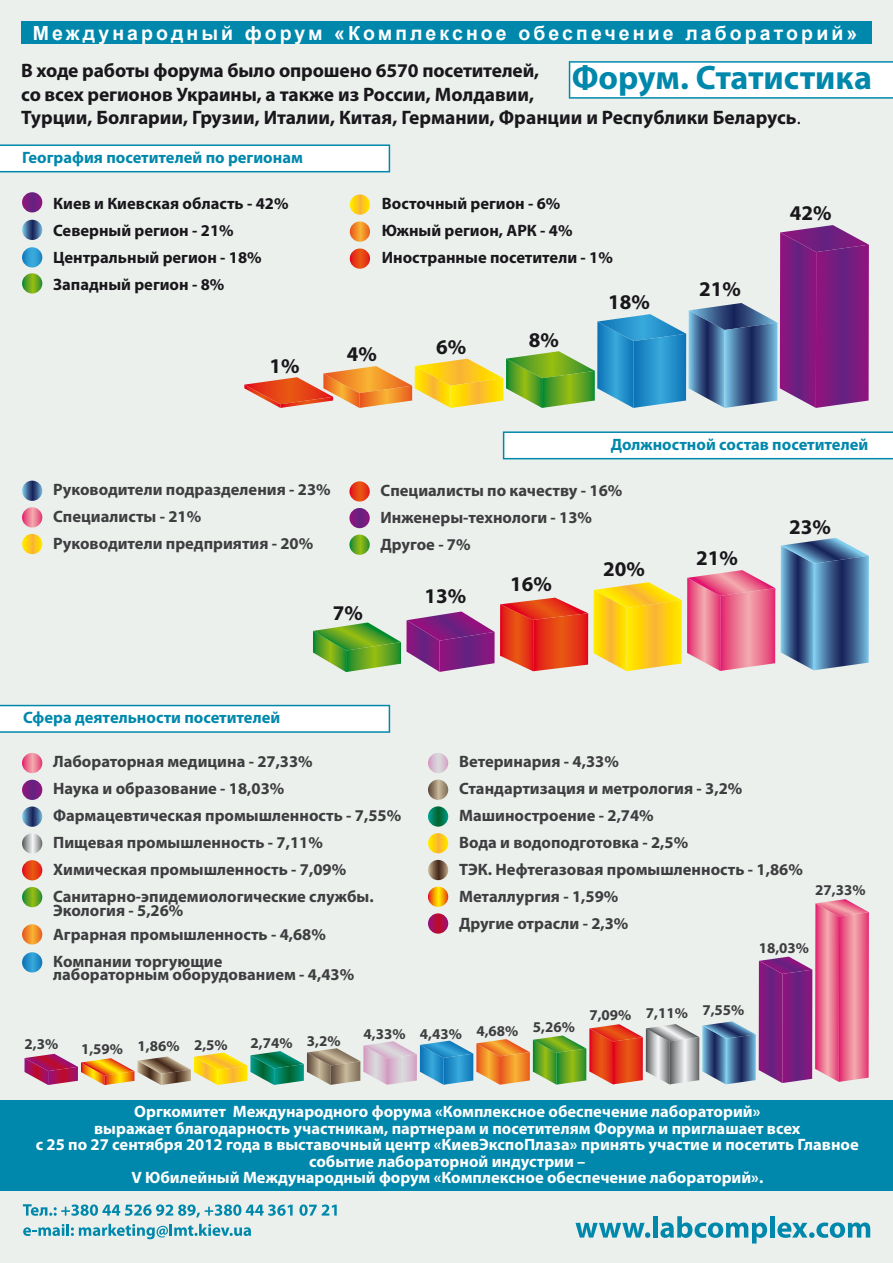
<style>
.page{position:relative;width:893px;height:1263px;background:#ebf0ec}
.page>*{position:absolute;margin:0;border:0;box-sizing:border-box;transform-origin:0 0}
.t1{font:700 34.05px "Myriad Pro";letter-spacing:-.005em;color:#0088ac}
.t2{font:700 21px "Myriad Pro";color:#1a171c}
.t3{font:700 19.5px/23.4px "Myriad Pro";letter-spacing:-.005em;color:#1a171c}
.t4{font:700 19.5px "Arial";letter-spacing:.16em;color:#fff}
.t5{font:700 16.5px/27px "Myriad Pro";color:#3e3d40}
.t6{font:700 16.5px/16.5px "Myriad Pro";color:#fff;text-align:center}
.t7{font:700 16.5px/27px "Myriad Pro";color:#1a171c}
.t8{font:700 16.5px "Myriad Pro";color:#0088ac}
.t9{font:700 15px "Myriad Pro";color:#3e3d40}
.s1{font-weight:400}
</style>
<div class="page">
<div style="left:21px;top:21px;width:851px;height:22px;background:#0088ac"></div>
<svg style="left:569px;top:61px;width:324px;height:38px;background:#e8f4f7"></svg>
<svg style="left:503px;top:431px;width:390px;height:28px;background:#e6f3f6"></svg>
<svg style="left:0;top:705px;width:390px;height:28px;background:#e4f2f6"></svg>
<svg style="left:22px;top:753px;width:20px;height:20px"></svg>
<svg style="left:22px;top:780px;width:20px;height:20px"></svg>
<svg style="left:22px;top:806px;width:20px;height:21px"></svg>
<svg style="left:22px;top:833px;width:20px;height:20px"></svg>
<svg style="left:22px;top:860px;width:20px;height:20px"></svg>
<svg style="left:22px;top:887px;width:20px;height:20px"></svg>
<svg style="left:22px;top:924px;width:20px;height:20px"></svg>
<svg style="left:781px;top:538px;width:88px;height:132px;background:#557ba3"></svg>
<svg style="left:594px;top:570px;width:181px;height:101px"></svg>
<svg style="left:313px;top:598px;width:275px;height:74px"></svg>
<svg style="left:22px;top:481px;width:20px;height:20px"></svg>
<svg style="left:22px;top:507px;width:20px;height:20px"></svg>
<svg style="left:22px;top:534px;width:20px;height:20px"></svg>
<svg style="left:349px;top:481px;width:21px;height:21px"></svg>
<svg style="left:349px;top:508px;width:21px;height:20px"></svg>
<svg style="left:349px;top:535px;width:21px;height:20px"></svg>
<svg style="left:575px;top:1223px;width:75px;height:15px"></svg>
<div style="left:653px;top:1216px;width:5px;height:21px;background:#0088ac"></div>
<svg style="left:660px;top:1216px;width:107px;height:27px"></svg>
<div style="left:770px;top:1216px;width:5px;height:21px;background:#0088ac"></div>
<svg style="left:777px;top:1222px;width:93px;height:16px"></svg>
<svg style="left:25px;top:899px;width:844px;height:186px"></svg>
<svg style="left:0;top:144px;width:390px;height:28px;background:#e6f3f6"></svg>
<svg style="left:22px;top:192px;width:20px;height:20px"></svg>
<svg style="left:22px;top:220px;width:20px;height:20px"></svg>
<svg style="left:22px;top:247px;width:20px;height:20px"></svg>
<svg style="left:22px;top:273px;width:20px;height:21px"></svg>
<svg style="left:350px;top:194px;width:20px;height:21px"></svg>
<svg style="left:350px;top:221px;width:20px;height:21px"></svg>
<svg style="left:244px;top:225px;width:625px;height:183px"></svg>
<div style="left:0;top:1100px;width:893px;height:91px;background:#0088ac"></div>
<svg style="left:23px;top:1204px;width:270px;height:13px"></svg>
<svg style="left:299px;top:1204px;width:38px;height:12px"></svg>
<svg style="left:23px;top:1224px;width:228px;height:15px"></svg>
<svg style="left:428px;top:753px;width:20px;height:20px"></svg>
<svg style="left:428px;top:780px;width:20px;height:20px"></svg>
<svg style="left:428px;top:806px;width:20px;height:21px"></svg>
<svg style="left:428px;top:833px;width:20px;height:20px"></svg>
<svg style="left:428px;top:860px;width:20px;height:20px"></svg>
<svg style="left:428px;top:887px;width:20px;height:20px"></svg>
<svg style="left:428px;top:913px;width:20px;height:21px"></svg>
<svg style="left:22px;top:952px;width:20px;height:20px"></svg>
<p class="t4" style="left:33px;top:20px;width:826px">Международный форум «Комплексное обеспечение лабораторий»</p>
<h1 class="t1" style="left:572px;top:55px;width:302px">Форум. Статистика</h1>
<p class="t3" style="left:21px;top:58px;width:781px">В ходе работы форума было опрошено 6570 посетителей,<br>со всех регионов Украины, а также из России, Молдавии,<br>Турции, Болгарии, Грузии, Италии, Китая, Германии, Франции и Республики Беларусь<span class="s1">.</span></p>
<p class="t8" style="left:22px;top:147px;width:282px">География посетителей по регионам</p>
<p class="t7" style="left:53px;top:190px;width:237px">Киев и Киевская область - 42%<br>Северный регион - 21%<br>Центральный регион - 18%<br>Западный регион - 8%</p>
<p class="t7" style="left:382px;top:190px;width:233px">Восточный регион - 6%<br>Южный регион, АРК - 4%<br>Иностранные посетители - 1%</p>
<p class="t2" style="left:608px;top:288px;width:43px">18%</p>
<p class="t2" style="left:270px;top:353px;width:32px">1%</p>
<p class="t2" style="left:347px;top:340px;width:32px">4%</p>
<p class="t2" style="left:436px;top:333px;width:32px">6%</p>
<p class="t2" style="left:529px;top:326px;width:32px">8%</p>
<p class="t2" style="left:699px;top:275px;width:43px">21%</p>
<p class="t2" style="left:790px;top:199px;width:43px">42%</p>
<p class="t8" style="left:611px;top:434px;width:259px">Должностной состав посетителей</p>
<p class="t5" style="left:53px;top:475px;width:279px">Руководители подразделения - 23%<br>Специалисты - 21%<br>Руководители предприятия - 20%</p>
<p class="t5" style="left:381px;top:476px;width:243px">Специалисты по качеству - 16%<br>Инженеры-технологи - 13%<br>Другое - 7%</p>
<p class="t2" style="left:333px;top:599px;width:32px">7%</p>
<p class="t2" style="left:424px;top:582px;width:43px">13%</p>
<p class="t2" style="left:510px;top:570px;width:43px">16%</p>
<p class="t2" style="left:603px;top:555px;width:43px">20%</p>
<p class="t2" style="left:696px;top:544px;width:43px">21%</p>
<p class="t2" style="left:789px;top:513px;width:43px">23%</p>
<p class="t8" style="left:23px;top:707px;width:259px">Сфера деятельности посетителей</p>
<p class="t5" style="left:53px;top:748px;width:350px">Лабораторная медицина - 27,33%<br>Наука и образование - 18,03% Фармацевтическая промышленность - 7,55% Пищевая промышленность - 7,11% Химическая промышленность - 7,09% Санитарно-эпидемиологические службы.</p>
<p class="t5" style="left:53px;top:897px;width:274px;line-height:24.8px">Экология - 5,26%<br>Аграрная промышленность - 4,68%</p>
<p class="t5" style="left:53px;top:954px;width:303px;line-height:13.5px">Компании торгующие<br>лабораторным оборудованием - 4,43%</p>
<p class="t5" style="left:459px;top:748px;width:345px">Ветеринария - 4,33%<br>Стандартизация и метрология - 3,2%<br>Машиностроение - 2,74%<br>Вода и водоподготовка - 2,5%<br>ТЭК. Нефтегазовая промышленность - 1,86%<br>Металлургия - 1,59%<br>Другие отрасли - 2,3%</p>
<p class="t9" style="left:815px;top:880px;width:52px">27,33%</p>
<p class="t9" style="left:759px;top:938px;width:52px">18,03%</p>
<p class="t9" style="left:25px;top:1034px;width:35px">2,3%</p>
<p class="t9" style="left:81px;top:1039px;width:44px">1,59%</p>
<p class="t9" style="left:138px;top:1036px;width:92px">1,86% 2,5%</p>
<p class="t9" style="left:250px;top:1033px;width:92px">2,74% 3,2%</p>
<p class="t9" style="left:363px;top:1024px;width:100px">4,33% 4,43%</p>
<p class="t9" style="left:476px;top:1019px;width:100px">4,68% 5,26%</p>
<p class="t9" style="left:589px;top:1003px;width:157px">7,09% 7,11% 7,55%</p>
<p class="t6" style="left:36px;top:1103px;width:824px">Оргкомитет Международного форума «Комплексное обеспечение лабораторий»<br>выражает благодарность участникам, партнерам и посетителям Форума и приглашает всех<br>с 25 по 27 сентября 2012 года в выставочный центр «КиевЭкспоПлаза» принять участие и посетить Главное событие лабораторной индустрии –<br>V Юбилейный Международный форум «Комплексное обеспечение лабораторий».</p>
</div>
